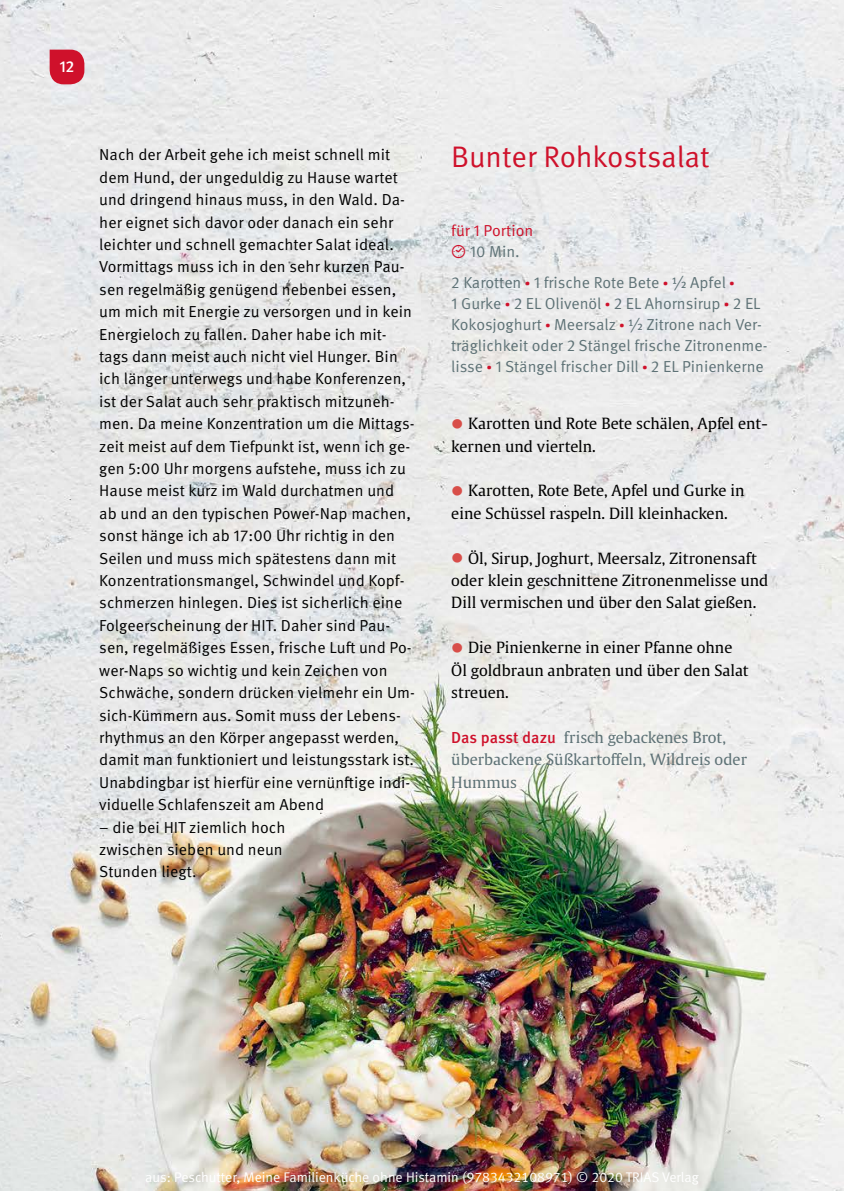
<style>
.page{position:relative;width:844px;height:1191px;background:#fff}
.page>*{position:absolute;margin:0;border:0;box-sizing:border-box;transform-origin:0 0}
.t1{font:29.75px "Meta Pro Norm";letter-spacing:-.005em;color:#cf112b}
.t2{font:15.92px/22.4px "Meta Pro Norm";letter-spacing:.005em;color:#000}
.t3{font:15.92px/21px "Meta Pro Norm";color:#5e7276}
.t4{font:15.92px/21px "Meta Pro Norm";color:#cf112b}
.t5{font:500 15.92px "Meta Pro";color:#fff}
.t6{font:15.4px/22.4px "Thieme Gulliver 2011";letter-spacing:.005em;color:#000}
.t7{font:15.4px/22.4px "Thieme Gulliver 2011";letter-spacing:.005em;color:#5e7276}
.t8{font:14px "Meta Normal LF";color:#fff}
.s1{font-family:"MVS Buttons 2012";font-size:14.88px}
.s2{color:#5e7276}
.s3{font-family:"Thieme Gulliver 2011";font-weight:700;font-size:23.1px;color:#cf112b}
.s4{font-size:17.5px;color:#d84e49}
.s5{font-family:"Meta Pro";font-weight:500;font-size:15.92px;color:#cf112b}
</style>
<div class="page">
<img style="left:0;top:0;width:843px;height:1191px">
<svg style="left:50px;top:50px;width:34px;height:34px"></svg>
<p class="t5" style="left:60px;top:55px;width:16px">12</p>
<p class="t2" style="left:99px;top:142px;width:317px">Nach der Arbeit gehe ich meist schnell mit dem Hund, der ungeduldig zu Hause wartet und dringend hinaus muss, in den Wald. Da&shy;her eignet sich davor oder danach ein sehr leichter und schnell gemachter Salat ideal.<br>Vormittags muss ich in den sehr kurzen Pau&shy;sen regelmäßig genügend nebenbei essen, um mich mit Energie zu versorgen und in kein Energieloch zu fallen. Daher habe ich mit&shy;tags dann meist auch nicht viel Hunger. Bin ich länger unterwegs und habe Konferenzen, ist der Salat auch sehr praktisch mitzuneh&shy;men. Da meine Konzentration um die Mittags&shy;zeit meist auf dem Tiefpunkt ist, wenn ich ge&shy;gen 5:00 Uhr morgens aufstehe, muss ich zu Hause meist kurz im Wald durchatmen und ab und an den typischen Power-Nap machen, sonst hänge ich ab 17:00 Uhr richtig in den Seilen und muss mich spätestens dann mit Konzentrationsmangel, Schwindel und Kopf&shy;schmerzen hinlegen. Dies ist sicherlich eine Folgeerscheinung der HIT. Daher sind Pau&shy;sen, regelmäßiges Essen, frische Luft und Po&shy;wer-Naps so wichtig und kein Zeichen von Schwäche, sondern drücken vielmehr ein Um&shy;sich-Kümmern aus. Somit muss der Lebens&shy;rhythmus an den Körper angepasst werden, damit man funktioniert und leistungsstark ist.<br>Unabdingbar ist hierfür eine vernünftige indi&shy;viduelle Schlafenszeit am Abend</p>
<p class="t2" style="left:99px;top:815px;width:187px">– die bei HIT ziemlich hoch zwischen sieben und neun<br>Stunden liegt.</p>
<h1 class="t1" style="left:451px;top:134px;width:260px">Bunter Rohkostsalat</h1>
<p class="t4" style="left:451px;top:219px;width:83px">für 1 Portion <span class="s1">~</span> <span class="s2">10 Min.</span></p>
<p class="t3" style="left:451px;top:271px;width:318px">2 Karotten <span class="s3">·</span> 1 frische Rote Bete <span class="s3">·</span> ½ Apfel <span class="s3">·<br></span>1 Gurke <span class="s3">·</span> 2 EL Olivenöl <span class="s3">·</span> 2 EL Ahornsirup <span class="s3">·</span> 2 EL Kokosjoghurt <span class="s3">·</span> Meersalz <span class="s3">·</span> ½ Zitrone nach Ver&shy;träglichkeit oder 2 Stängel frische Zitronenme&shy;lisse <span class="s3">·</span> 1 Stängel frischer Dill <span class="s3">·</span> 2 EL Pinienkerne</p>
<p class="t6" style="left:451px;top:411px;width:318px"><span class="s4">●</span> Karotten und Rote Bete schälen, Apfel ent&shy;kernen und vierteln.</p>
<p class="t6" style="left:451px;top:479px;width:295px"><span class="s4">●</span> Karotten, Rote Bete, Apfel und Gurke in eine Schüssel raspeln. Dill kleinhacken.</p>
<p class="t6" style="left:451px;top:546px;width:318px"><span class="s4">●</span> Öl, Sirup, Joghurt, Meersalz, Zitronensaft oder klein geschnittene Zitronenmelisse und<br>Dill vermischen und über den Salat gießen.</p>
<p class="t6" style="left:451px;top:635px;width:299px"><span class="s4">●</span> Die Pinienkerne in einer Pfanne ohne<br>Öl goldbraun anbraten und über den Salat streuen.</p>
<p class="t7" style="left:451px;top:725px;width:297px"><span class="s5">Das passt dazu</span> frisch gebackenes Brot, überbackene Süßkartoffeln, Wildreis oder<br>Hummus</p>
<p class="t8" style="left:145px;top:1169px;width:555px">aus: Peschutter, Meine Familienküche ohne Histamin (9783432108971) © 2020 TRIAS Verlag</p>
</div>
